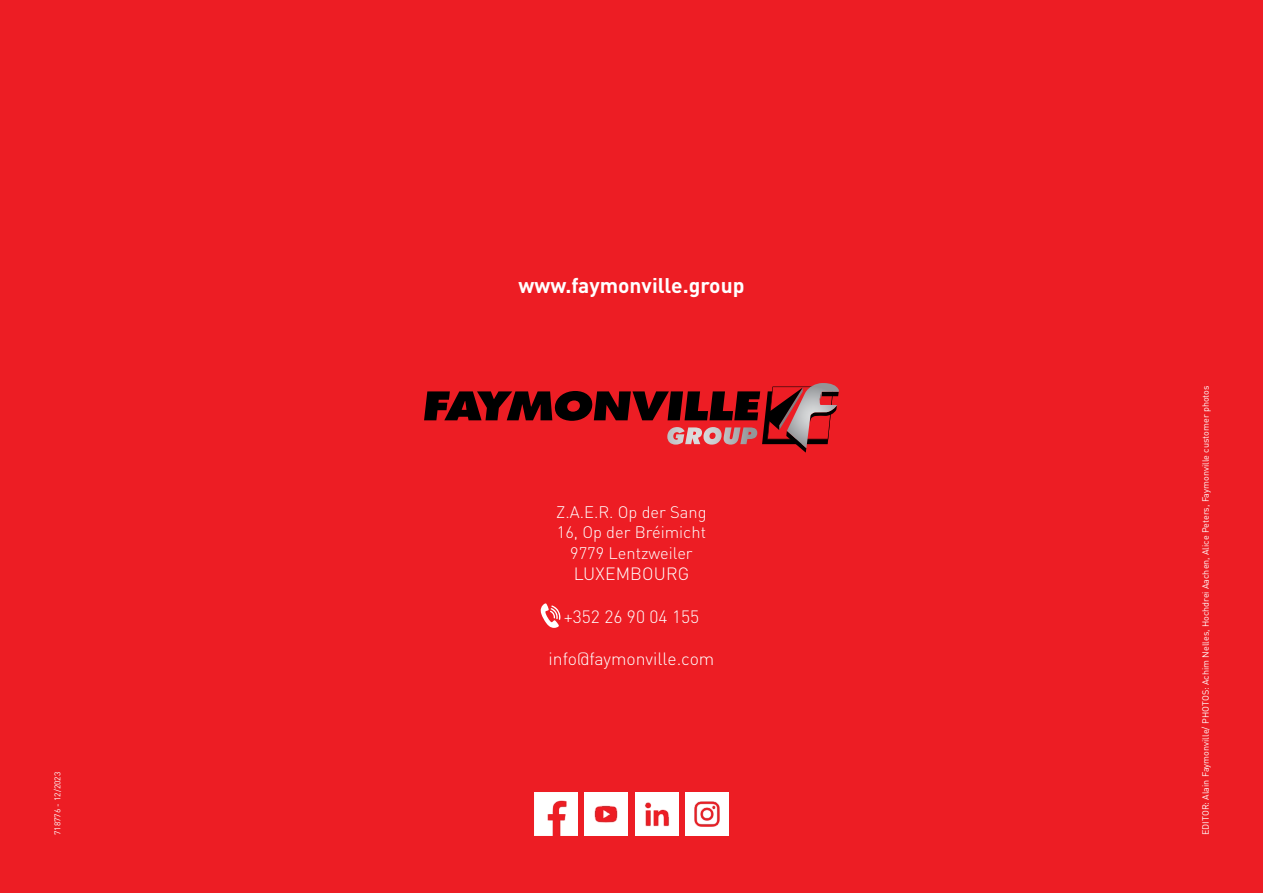
<style>
.page{position:relative;width:1263px;height:893px;background:#ed1d24}
.page>*{position:absolute;margin:0;border:0;box-sizing:border-box;transform-origin:0 0}
.t1{font:700 21px "DIN Pro";color:#fff}
.t2{font:300 17.55px "DIN Pro";color:#fff}
.t3{font:300 16.5px/20.4px "DIN Pro";color:#fff;text-align:center}
.t4{font:9px "DIN Pro";color:#fff}
.t5{font:8.4px "DIN Pro";color:#fff}
</style>
<div class="page">
<svg style="left:424px;top:383px;width:415px;height:70px"></svg>
<img style="left:534px;top:792px;width:43px;height:43px">
<img style="left:585px;top:792px;width:43px;height:43px">
<img style="left:635px;top:792px;width:43px;height:43px">
<img style="left:686px;top:792px;width:43px;height:43px">
<svg style="left:541px;top:603px;width:19px;height:25px"></svg>
<p class="t5" style="left:51px;top:835px;width:65px;rotate:-90deg">718776 - 12/2023</p>
<h1 class="t1" style="left:518px;top:267px;width:227px">www.faymonville.group</h1>
<h3 class="t3" style="left:556px;top:501px;width:152px">Z.A.E.R. Op der Sang<br>16, Op der Bréimicht<br>9779 Lentzweiler</h3>
<h2 class="t2" style="left:574px;top:561px;width:117px">LUXEMBOURG</h2>
<h2 class="t2" style="left:564px;top:603px;width:137px">+352 26 90 04 155</h2>
<h2 class="t2" style="left:549px;top:645px;width:167px">info@faymonville.com</h2>
<p class="t4" style="left:1199px;top:835px;width:451px;rotate:-90deg">EDITOR: Alain Faymonville/ PHOTOS: Achim Nelles, Hochdrei Aachen, Alice Peters, Faymonville customer photos</p>
</div>
